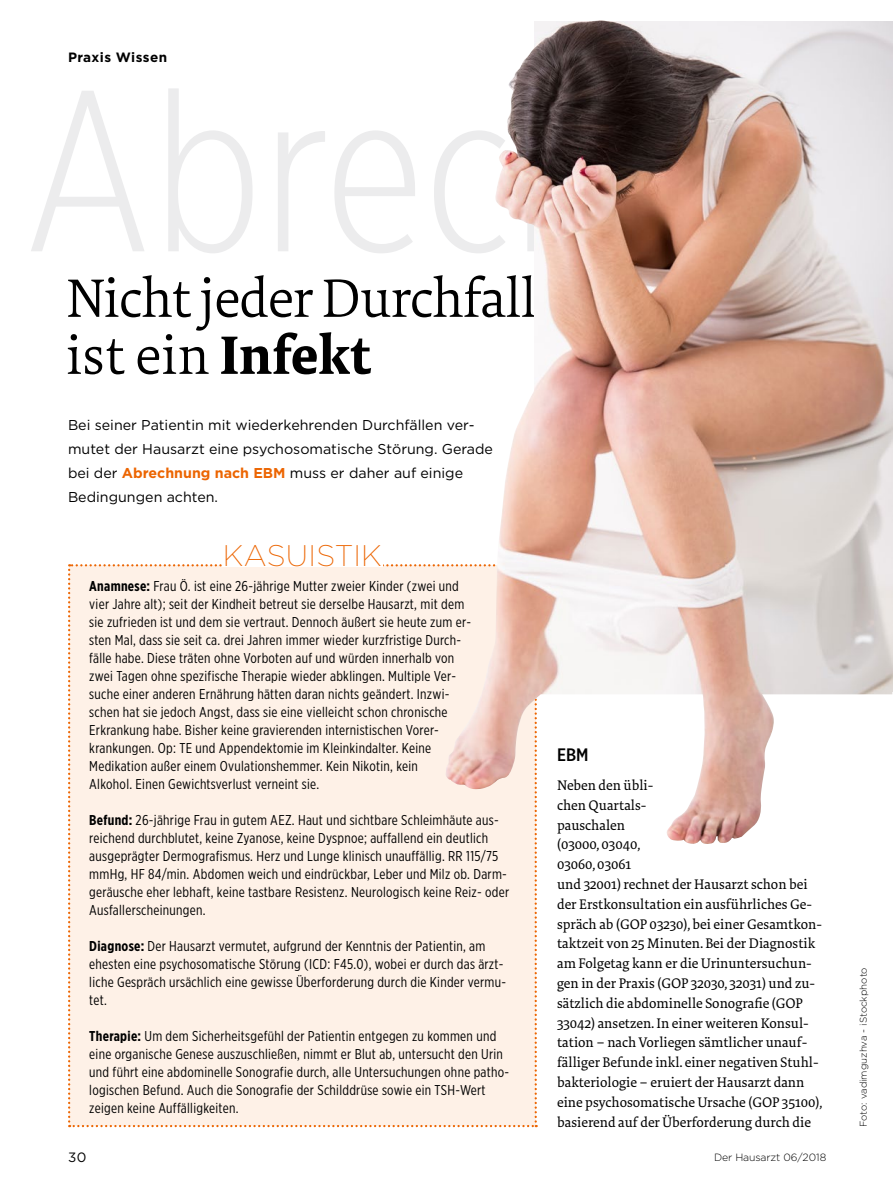
<style>
.page{position:relative;width:893px;height:1191px;background:#fff}
.page>*{position:absolute;margin:0;border:0;box-sizing:border-box;transform-origin:0 0}
.t1{font:300 55.5px/57px "Tundra Pro";letter-spacing:-.02em;color:#000}
.t2{font:200 29.85px "Gotham";letter-spacing:.01em;color:#ec6502}
.t3{font:500 18px "Gotham X Narrow";color:#000;scale:1.1 1}
.t4{font:14.25px/18px "Gotham X Narrow";letter-spacing:.02em;color:#000}
.t5{font:14.25px/19.8px "Tundra Pro";color:#000}
.t6{font:14.25px/24px "Gotham";color:#000}
.t7{font:700 13.5px "Gotham";letter-spacing:.03em;color:#000}
.t8{font:13.5px "Gotham";color:#000}
.t9{font:300 10.5px "Gotham";letter-spacing:-.01em;color:#000}
.t10{font:300 9.75px "Gotham";color:#000}
.s1{font-weight:700}
.s2{font-weight:700;color:#ec6502}
</style>
<div class="page">
<div style="left:68px;top:564px;width:469px;height:563px;background:#fef1e7"></div>
<div style="left:222px;top:494px;width:161px;height:72px;background:#fff"></div>
<img style="left:762px;top:22px;width:130px;height:670px">
<img style="left:445px;top:20px;width:317px;height:824px">
<p class="t7" style="left:68px;top:48px;width:101px">Praxis Wissen</p>
<h1 class="t1" style="left:66px;top:271px;width:472px">Nicht jeder Durchfall ist ein <span class="s1">Infekt</span></h1>
<p class="t6" style="left:68px;top:412px;width:426px">Bei seiner Patientin mit wiederkehrenden Durchfällen ver&shy;mutet der Hausarzt eine psychosomatische Störung. Gerade bei der <span class="s2">Abrechnung nach EBM</span> muss er daher auf einige Bedingungen achten.</p>
<h2 class="t2" style="left:223px;top:536px;width:161px">KASUISTIK</h2>
<p class="t4" style="left:89px;top:577px;width:383px"><span class="s1">Anamnese:</span> Frau Ö. ist eine 26-jährige Mutter zweier Kinder (zwei und vier Jahre alt); seit der Kindheit betreut sie derselbe Hausarzt, mit dem sie zufrieden ist und dem sie vertraut. Dennoch äußert sie heute zum er&shy;sten Mal, dass sie seit ca. drei Jahren immer wieder kurzfristige Durch&shy;fälle habe. Diese träten ohne Vorboten auf und würden innerhalb von zwei Tagen ohne spezifische Therapie wieder abklingen. Multiple Ver&shy;suche einer anderen Ernährung hätten daran nichts geändert. Inzwi&shy;schen hat sie jedoch Angst, dass sie eine vielleicht schon chronische Erkrankung habe. Bisher keine gravierenden internistischen Vorer&shy;krankungen. Op: TE und Appendektomie im Kleinkindalter. Keine Medikation außer einem Ovulationshemmer. Kein Nikotin, kein<br>Alkohol. Einen Gewichtsverlust verneint sie.</p>
<p class="t4" style="left:89px;top:810px;width:421px"><span class="s1">Befund:</span> 26-jährige Frau in gutem AEZ. Haut und sichtbare Schleimhäute aus&shy;reichend durchblutet, keine Zyanose, keine Dyspnoe; auffallend ein deutlich ausgeprägter Dermografismus. Herz und Lunge klinisch unauffällig. RR 115/75 mmHg, HF 84/min. Abdomen weich und eindrückbar, Leber und Milz ob. Darm&shy;geräusche eher lebhaft, keine tastbare Resistenz. Neurologisch keine Reiz- oder Ausfallerscheinungen.</p>
<p class="t4" style="left:89px;top:936px;width:418px"><span class="s1">Diagnose:</span> Der Hausarzt vermutet, aufgrund der Kenntnis der Patientin, am ehesten eine psychosomatische Störung (ICD: F45.0), wobei er durch das ärzt&shy;liche Gespräch ursächlich eine gewisse Überforderung durch die Kinder vermu&shy;tet.</p>
<p class="t4" style="left:89px;top:1026px;width:421px"><span class="s1">Therapie:</span> Um dem Sicherheitsgefühl der Patientin entgegen zu kommen und eine organische Genese auszuschließen, nimmt er Blut ab, untersucht den Urin und führt eine abdominelle Sonografie durch, alle Untersuchungen ohne patho&shy;logischen Befund. Auch die Sonografie der Schilddrüse sowie ein TSH-Wert zeigen keine Auffälligkeiten.</p>
<p class="t3" style="left:557px;top:744px;width:30px">EBM</p>
<p class="t5" style="left:557px;top:775px;width:267px">Neben den übli-<br>chen Quartals-<br>pauschalen<br>(03000, 03040,<br>03060, 03061<br>und 32001) rechnet der Hausarzt schon bei der Erstkonsultation ein ausführliches Ge&shy;spräch ab (GOP 03230), bei einer Gesamtkon&shy;taktzeit von 25 Minuten. Bei der Diagnostik am Folgetag kann er die Urinuntersuchun&shy;gen in der Praxis (GOP 32030, 32031) und zu&shy;sätzlich die abdominelle Sonografie (GOP 33042) ansetzen. In einer weiteren Konsul&shy;tation – nach Vorliegen sämtlicher unauf&shy;fälliger Befunde inkl. einer negativen Stuhl&shy;bakteriologie – eruiert der Hausarzt dann eine psychosomatische Ursache (GOP 35100), basierend auf der Überforderung durch die</p>
<p class="t8" style="left:68px;top:1148px;width:20px">30</p>
<p class="t9" style="left:714px;top:1150px;width:114px">Der Hausarzt 06/2018</p>
<p class="t10" style="left:857px;top:1127px;width:161px;rotate:-90deg">Foto: vadimguzhva - iStockphoto</p>
</div>
